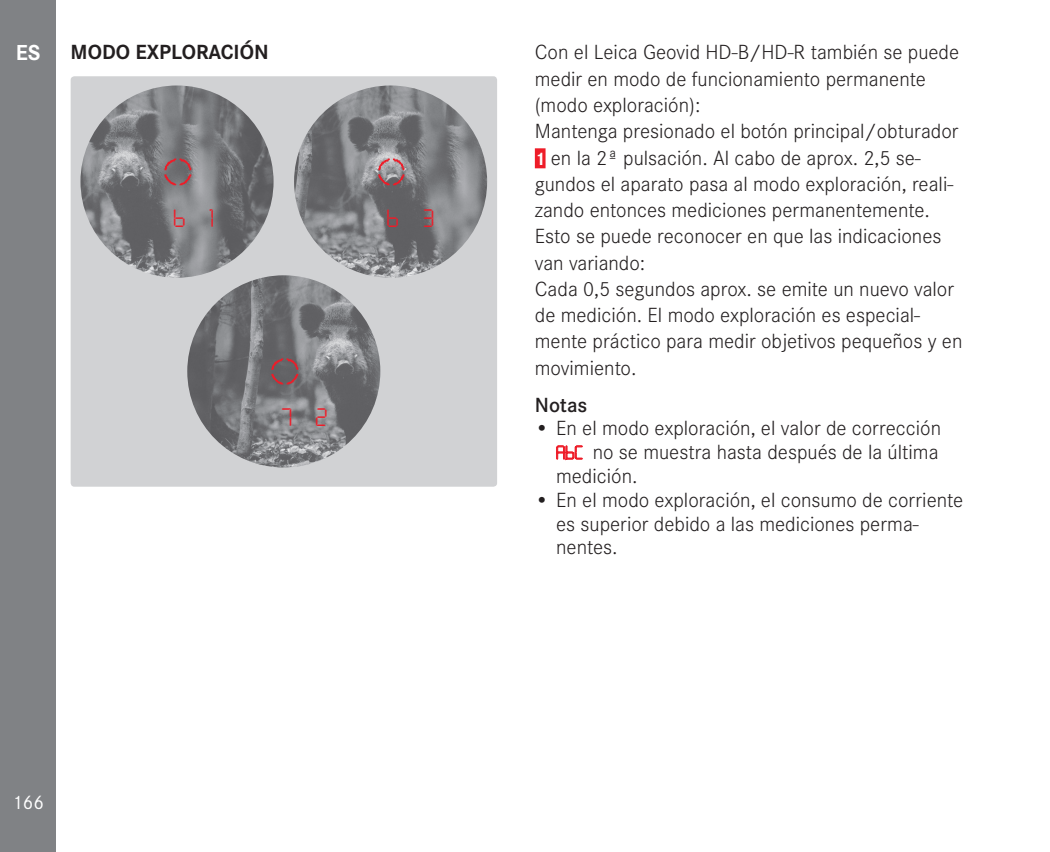
<style>
.page{position:relative;width:1050px;height:852px;background:#fff}
.page>*{position:absolute;margin:0;border:0;box-sizing:border-box;transform-origin:0 0}
.t1{font:26.25px "LED";color:#ee1c28}
.t2{font:700 22.5px "Corporate S";color:#fff}
.t3{font:300 21.25px/26.2px "Corporate S";color:#231f20}
.t4{font:700 21.25px "Corporate S";color:#231f20}
.t5{font:600 21.25px "Corporate S";color:#231f20}
.t6{font:20px "Corporate S";color:#fff}
.s1{font-weight:700;font-size:18.75px;color:#fff}
.s2{font-family:"LED";font-weight:400;font-size:20px;color:#ee1c28}
</style>
<div class="page">
<div style="left:0;top:0;width:56px;height:851px;background:#808285"></div>
<div style="left:71px;top:76px;width:426px;height:410px;background:#d1d2d4;border-radius:4px"></div>
<img style="left:80px;top:85px;width:194px;height:192px;border-radius:96px">
<img style="left:294px;top:85px;width:193px;height:192px;border-radius:96px">
<img style="left:187px;top:275px;width:193px;height:192px;border-radius:96px">
<img style="left:162px;top:157px;width:31px;height:31px">
<img style="left:376px;top:157px;width:30px;height:31px">
<img style="left:269px;top:356px;width:31px;height:31px">
<div style="left:535px;top:148px;width:11px;height:20px;background:#ee1c28"></div>
<svg style="left:556px;top:445px;width:27px;height:14px"></svg>
<p class="t2" style="left:16px;top:35px;width:26px">ES</p>
<p class="t4" style="left:71px;top:35px;width:200px">MODO EXPLORACIÓN</p>
<p class="t1" style="left:173px;top:205px;width:42px">6 1</p>
<p class="t1" style="left:387px;top:205px;width:49px">6 3</p>
<p class="t1" style="left:280px;top:404px;width:49px">7 2</p>
<p class="t6" style="left:12px;top:786px;width:33px">166</p>
<p class="t3" style="left:535px;top:38px;width:429px">Con el Leica Geovid HD-B/HD-R también se puede medir en modo de funcionamiento permanente (modo exploración):<br>Mantenga presionado el botón principal/obturador <span class="s1">1</span> en la 2ª pulsación. Al cabo de aprox. 2,5 se&shy;gundos el aparato pasa al modo exploración, reali&shy;zando entonces mediciones permanentemente.<br>Esto se puede reconocer en que las indicaciones van variando:<br>Cada 0,5 segundos aprox. se emite un nuevo valor de medición. El modo exploración es especial&shy;mente práctico para medir objetivos pequeños y en movimiento.</p>
<p class="t5" style="left:535px;top:388px;width:54px">Notas</p>
<p class="t3" style="left:556px;top:415px;width:386px;line-height:23.8px;text-indent:-21px">• En el modo exploración, el valor de corrección<br><span class="s2">AbC</span> no se muestra hasta después de la última medición.</p>
<p class="t3" style="left:556px;top:486px;width:409px;line-height:23.8px;text-indent:-21px">• En el modo exploración, el consumo de corriente es superior debido a las mediciones perma&shy;nentes.</p>
</div>
